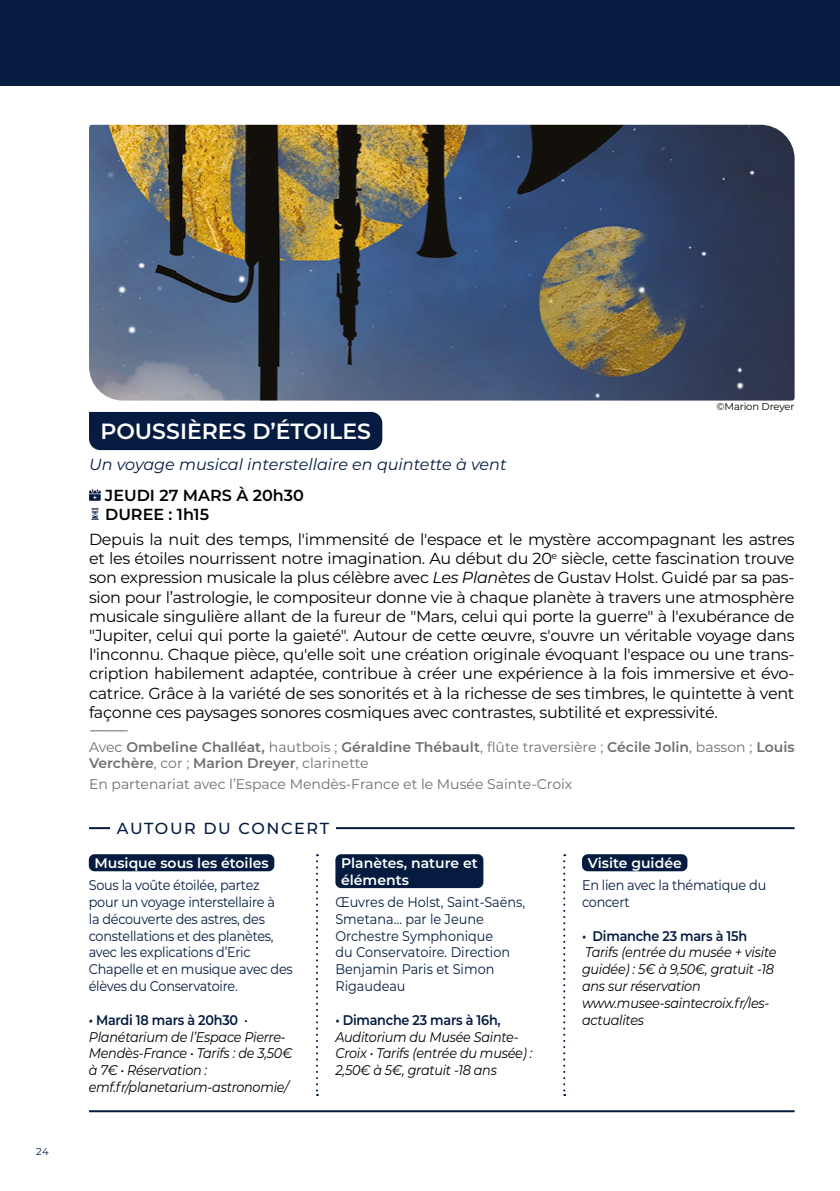
<style>
.page{position:relative;width:840px;height:1191px;background:#fff}
.page>*{position:absolute;margin:0;border:0;box-sizing:border-box;transform-origin:0 0}
.t1{font:600 22px "Montserrat";color:#fff}
.t2{font:16px/19.2px "Montserrat";letter-spacing:-.02em;color:#000;text-align:justify}
.t3{font:italic 16px "Montserrat";color:#051c40}
.t4{font:600 16px/19.2px "Montserrat";color:#000}
.t5{font:100 16px "Montserrat";letter-spacing:.1em;color:#051c40}
.t6{font:italic 14px/16.8px "Montserrat";letter-spacing:-.02em;color:#000;scale:.92 1}
.t7{font:14px/16.8px "Montserrat";letter-spacing:-.02em;color:#051c40;scale:.92 1}
.t8{font:600 14px/16px "Montserrat";color:#706f6f}
.t9{font:14px/16.8px "Montserrat";color:#051c40;scale:.92 1}
.t10{font:14px "Montserrat";color:#706f6f}
.t11{font:600 14px/16.8px "Montserrat";color:#fff}
.t12{font:14px "Minion Pro";color:#706f6f}
.t13{font:10px "Montserrat";letter-spacing:-.01em;color:#000}
.t14{font:10px "Montserrat";color:#051c40}
.s1{font-style:italic}
.s2{font-weight:400}
.s3{font-weight:600;color:#051c40}
.s4{font-weight:600;font-style:normal;color:#051c40}
</style>
<div class="page">
<div style="left:0;top:0;width:839px;height:85px;background:#051c40"></div>
<hr style="left:89px;top:827px;width:705px;height:2px;background:#051c40">
<hr style="left:89px;top:1110px;width:705px;height:2px;background:#051c40">
<div style="left:89px;top:412px;width:293px;height:38px;background:#051c40"></div>
<svg style="left:89px;top:489px;width:12px;height:12px"></svg>
<svg style="left:91px;top:508px;width:8px;height:12px"></svg>
<div style="left:89px;top:854px;width:185px;height:17px;background:#051c40;border-radius:6px"></div>
<div style="left:335px;top:854px;width:148px;height:34px;background:#051c40;border-radius:6px"></div>
<div style="left:581px;top:854px;width:106px;height:17px;background:#051c40;border-radius:6px"></div>
<div style="left:110px;top:818px;width:225px;height:19px;background:#fff"></div>
<img style="left:89px;top:125px;width:705px;height:275px">
<svg style="left:316px;top:854px;width:2px;height:242px"></svg>
<svg style="left:563px;top:854px;width:2px;height:242px"></svg>
<p class="t14" style="left:36px;top:1144px;width:14px">24</p>
<p class="t13" style="left:716px;top:400px;width:79px">©Marion Dreyer</p>
<h1 class="t1" style="left:100px;top:415px;width:272px">POUSSIÈRES D’ÉTOILES</h1>
<p class="t3" style="left:89px;top:453px;width:419px">Un voyage musical interstellaire en quintette à vent</p>
<p class="t4" style="left:105px;top:485px;width:200px">JEUDI 27 MARS À 20h30<br>DUREE : 1h15</p>
<p class="t2" style="left:89px;top:529px;width:706px">Depuis la nuit des temps, l'immensité de l'espace et le mystère accompagnant les astres et les étoiles nourrissent notre imagination. Au début du 20<sup>e</sup> siècle, cette fascination trouve son expression musicale la plus célèbre avec <span class="s1">Les Planètes</span> de Gustav Holst. Guidé par sa pas&shy;sion pour l’astrologie, le compositeur donne vie à chaque planète à travers une atmosphère musicale singulière allant de la fureur de "Mars, celui qui porte la guerre" à l'exubérance de "Jupiter, celui qui porte la gaieté". Autour de cette œuvre, s'ouvre un véritable voyage dans l'inconnu. Chaque pièce, qu'elle soit une création originale évoquant l'espace ou une trans&shy;cription habilement adaptée, contribue à créer une expérience à la fois immersive et évo&shy;catrice. Grâce à la variété de ses sonorités et à la richesse de ses timbres, le quintette à vent façonne ces paysages sonores cosmiques avec contrastes, subtilité et expressivité.</p>
<p class="t12" style="left:89px;top:720px;width:41px">-----------------</p>
<p class="t8" style="left:89px;top:738px;width:706px"><span class="s2">Avec</span> Ombeline Challéat, <span class="s2">hautbois ;</span> Géraldine Thébault<span class="s2">, flûte traversière ;</span> Cécile Jolin<span class="s2">, basson ;</span> Louis<br>Verchère<span class="s2">, cor ;</span> Marion Dreyer<span class="s2">, clarinette</span></p>
<p class="t10" style="left:89px;top:775px;width:484px">En partenariat avec l’Espace Mendès-France et le Musée Sainte-Croix</p>
<p class="t5" style="left:117px;top:817px;width:213px">AUTOUR DU CONCERT</p>
<p class="t11" style="left:94px;top:853px;width:175px">Musique sous les étoiles</p>
<p class="t7" style="left:89px;top:876px;width:223px">Sous la voûte étoilée, partez pour un voyage interstellaire à<br>la découverte des astres, des constellations et des planètes, avec les explications d’Eric<br>Chapelle et en musique avec des élèves du Conservatoire.</p>
<p class="t6" style="left:89px;top:1010px;width:222px"><span class="s3">•</span> <span class="s4">Mardi 18 mars à 20h30</span> •<br>Planétarium de l’Espace Pierre-<br>Mendès-France • Tarifs : de 3,50€ à 7€ • Réservation : emf.fr/planetarium-astronomie/</p>
<p class="t11" style="left:341px;top:853px;width:138px">Planètes, nature et éléments</p>
<p class="t9" style="left:335px;top:893px;width:208px">Œuvres de Holst, Saint-Saëns,<br>Smetana… par le Jeune<br>Orchestre Symphonique<br>du Conservatoire. Direction<br>Benjamin Paris et Simon<br>Rigaudeau</p>
<p class="t6" style="left:335px;top:1010px;width:215px"><span class="s3">•</span> <span class="s4">Dimanche 23 mars à 16h,<br></span>Auditorium du Musée Sainte-<br>Croix • Tarifs (entrée du musée) :<br>2,50€ à 5€, gratuit -18 ans</p>
<p class="t11" style="left:587px;top:853px;width:95px">Visite guidée</p>
<p class="t7" style="left:581px;top:876px;width:202px">En lien avec la thématique du concert</p>
<p class="t6" style="left:581px;top:926px;width:213px"><span class="s3">•</span> <span class="s4">Dimanche 23 mars à 15h<br></span>Tarifs (entrée du musée + visite guidée) : 5€ à 9,50€, gratuit -18 ans sur réservation www.musee-saintecroix.fr/les&shy;actualites</p>
</div>
